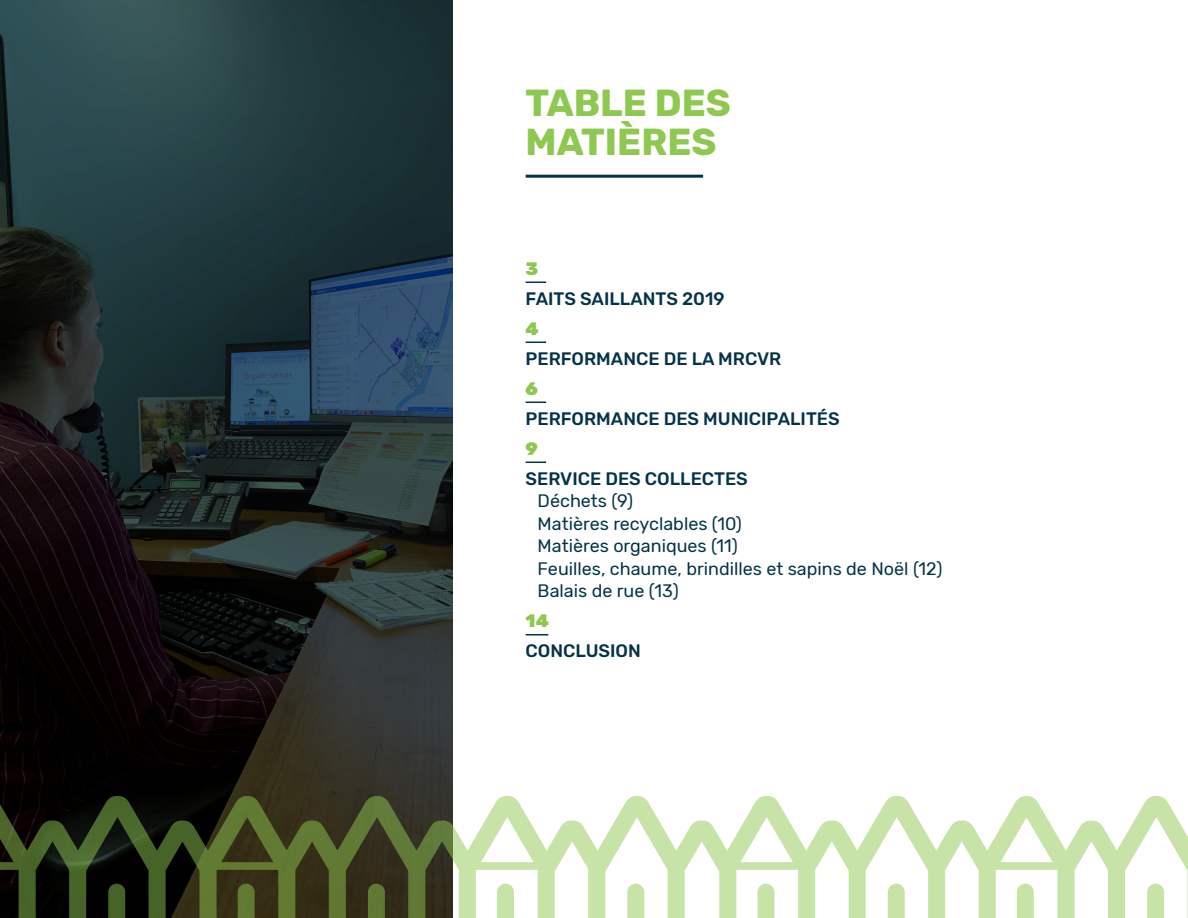
<style>
.page{position:relative;width:1188px;height:918px;background:#fff}
.page>*{position:absolute;margin:0;border:0;box-sizing:border-box;transform-origin:0 0}
.TITRE{font:700 37.5px "Rubik";color:#8fc851}
.t1{font:18px "Rubik";color:#033348}
.t2{font:500 18px "Rubik";color:#033348}
.t3{font:900 18px "Rubik";color:#8fc851}
</style>
<div class="page">
<svg style="left:0;top:0;width:453px;height:796px;background:#1f2c2f"></svg>
<svg style="left:526px;top:282px;width:20px;height:1px"></svg>
<svg style="left:526px;top:342px;width:20px;height:1px"></svg>
<svg style="left:526px;top:402px;width:20px;height:1px"></svg>
<svg style="left:526px;top:462px;width:20px;height:1px"></svg>
<hr style="left:526px;top:634px;width:22px;height:2px;background:#033348">
<svg style="left:0;top:796px;width:1188px;height:122px"></svg>
<svg style="left:108px;top:884px;width:17px;height:34px"></svg>
<svg style="left:238px;top:884px;width:17px;height:34px"></svg>
<svg style="left:368px;top:884px;width:17px;height:34px"></svg>
<svg style="left:497px;top:884px;width:17px;height:34px"></svg>
<svg style="left:627px;top:884px;width:17px;height:34px"></svg>
<svg style="left:757px;top:884px;width:17px;height:34px"></svg>
<svg style="left:888px;top:884px;width:17px;height:34px"></svg>
<svg style="left:1017px;top:884px;width:17px;height:34px"></svg>
<svg style="left:1147px;top:884px;width:17px;height:34px"></svg>
<hr style="left:526px;top:175px;width:177px;height:3px;background:#033348">
<p class="TITRE" style="left:526px;top:81px;width:207px">TABLE DES</p>
<p class="TITRE" style="left:526px;top:120px;width:192px">MATIÈRES</p>
<p class="t3" style="left:526px;top:258px;width:14px">3</p>
<p class="t2" style="left:526px;top:288px;width:200px">FAITS SAILLANTS 2019</p>
<p class="t3" style="left:526px;top:318px;width:15px">4</p>
<p class="t2" style="left:526px;top:348px;width:257px">PERFORMANCE DE LA MRCVR</p>
<p class="t3" style="left:526px;top:378px;width:14px">6</p>
<p class="t2" style="left:526px;top:408px;width:316px">PERFORMANCE DES MUNICIPALITÉS</p>
<p class="t3" style="left:526px;top:438px;width:14px">9</p>
<p class="t2" style="left:526px;top:468px;width:224px">SERVICE DES COLLECTES</p>
<p class="t1" style="left:538px;top:491px;width:97px">Déchets (9)</p>
<p class="t1" style="left:538px;top:513px;width:206px">Matières recyclables (10)</p>
<p class="t1" style="left:538px;top:536px;width:202px">Matières organiques (11)</p>
<p class="t1" style="left:538px;top:558px;width:406px">Feuilles, chaume, brindilles et sapins de Noël (12)</p>
<p class="t1" style="left:538px;top:581px;width:143px">Balais de rue (13)</p>
<p class="t3" style="left:526px;top:610px;width:25px">14</p>
<p class="t2" style="left:526px;top:641px;width:117px">CONCLUSION</p>
</div>
